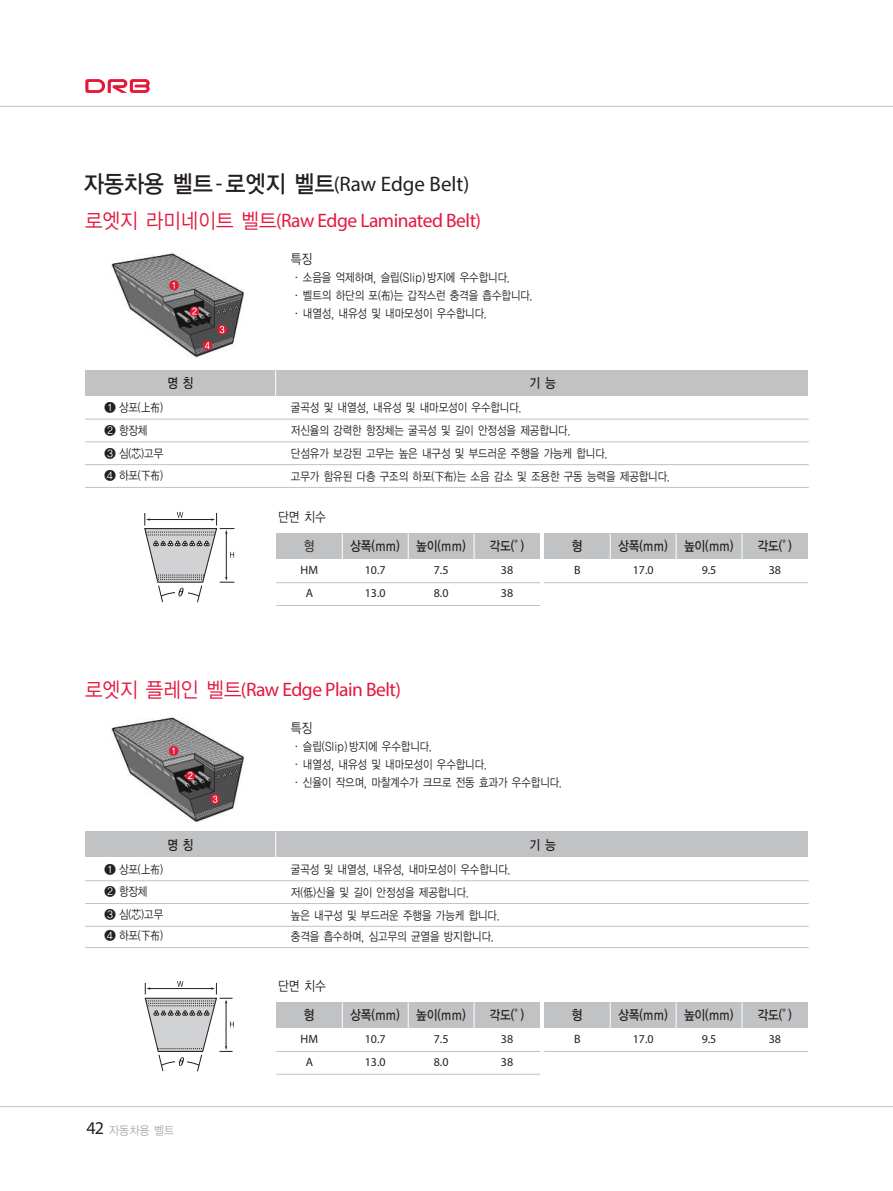
<style>
.page{position:relative;width:893px;height:1191px;background:#fff}
.page>*{position:absolute;margin:0;border:0;box-sizing:border-box;transform-origin:0 0}
.t1{font:21px "Myriad Pro";color:#231f20}
.t2{font:19.5px "Myriad Pro";letter-spacing:-.025em;color:#e4183e}
.t3{font:13.5px "YGO13";letter-spacing:-.075em;color:#231f20;scale:.85 1}
.t4{font:13.5px "YGO12";letter-spacing:-.07em;color:#231f20;scale:.85 1}
.t5{font:12px "YGO12";letter-spacing:-.07em;color:#231f20;scale:.85 1}
.t6{font:12px/18px "YGO12";letter-spacing:-.07em;color:#231f20}
.t7{font:12px/22.8px "Myriad Pro";color:#231f20}
.t8{font:12px "YGO12";letter-spacing:-.07em;color:#a8a9ad;scale:.9 1}
.s1{font-family:"YGO13";font-size:24px}
.s2{font-size:24px}
.s3{font-family:"YGO12";font-size:21px}
.s4{font-family:"YGO12"}
.s5{font-family:"Myriad Pro";font-size:18px;color:#231f20}
</style>
<div class="page">
<hr style="left:0;top:106px;width:893px;height:1px;background:#c1c2c4">
<hr style="left:0;top:1106px;width:893px;height:1px;background:#c1c2c4">
<svg style="left:85px;top:79px;width:65px;height:14px"></svg>
<img style="left:110px;top:253px;width:135px;height:105px">
<svg style="left:169px;top:280px;width:10px;height:10px"></svg>
<svg style="left:190px;top:306px;width:9px;height:10px"></svg>
<svg style="left:217px;top:325px;width:10px;height:9px"></svg>
<svg style="left:203px;top:340px;width:9px;height:10px"></svg>
<div style="left:276px;top:533px;width:264px;height:26px;background:#c1c2c4"></div>
<hr style="left:276px;top:582px;width:264px;height:1px;background:#c1c2c4">
<hr style="left:276px;top:605px;width:264px;height:1px;background:#c1c2c4">
<img style="left:111px;top:717px;width:134px;height:106px">
<svg style="left:169px;top:746px;width:9px;height:10px"></svg>
<svg style="left:186px;top:771px;width:9px;height:9px"></svg>
<svg style="left:210px;top:794px;width:10px;height:10px"></svg>
<div style="left:85px;top:831px;width:723px;height:26px;background:#c1c2c4"></div>
<hr style="left:85px;top:880px;width:724px;height:1px;background:#c1c2c4">
<hr style="left:85px;top:926px;width:724px;height:1px;background:#c1c2c4">
<hr style="left:85px;top:947px;width:724px;height:1px;background:#c1c2c4">
<hr style="left:85px;top:903px;width:724px;height:1px;background:#c1c2c4">
<svg style="left:275px;top:831px;width:1px;height:26px"></svg>
<svg style="left:342px;top:533px;width:1px;height:26px"></svg>
<svg style="left:408px;top:533px;width:1px;height:26px"></svg>
<svg style="left:474px;top:533px;width:1px;height:26px"></svg>
<div style="left:544px;top:533px;width:264px;height:26px;background:#c1c2c4"></div>
<hr style="left:544px;top:582px;width:264px;height:1px;background:#c1c2c4">
<svg style="left:610px;top:533px;width:1px;height:26px"></svg>
<svg style="left:676px;top:533px;width:1px;height:26px"></svg>
<svg style="left:742px;top:533px;width:1px;height:26px"></svg>
<svg style="left:144px;top:512px;width:90px;height:90px"></svg>
<div style="left:276px;top:1002px;width:264px;height:26px;background:#c1c2c4"></div>
<hr style="left:276px;top:1051px;width:264px;height:1px;background:#c1c2c4">
<hr style="left:276px;top:1074px;width:264px;height:1px;background:#c1c2c4">
<svg style="left:342px;top:1002px;width:1px;height:26px"></svg>
<svg style="left:408px;top:1002px;width:1px;height:26px"></svg>
<svg style="left:474px;top:1002px;width:1px;height:26px"></svg>
<div style="left:544px;top:1002px;width:264px;height:26px;background:#c1c2c4"></div>
<hr style="left:544px;top:1051px;width:264px;height:1px;background:#c1c2c4">
<svg style="left:610px;top:1002px;width:1px;height:26px"></svg>
<svg style="left:676px;top:1002px;width:1px;height:26px"></svg>
<svg style="left:742px;top:1002px;width:1px;height:26px"></svg>
<svg style="left:144px;top:981px;width:90px;height:90px"></svg>
<div style="left:85px;top:370px;width:723px;height:25px;background:#c1c2c4"></div>
<hr style="left:85px;top:419px;width:724px;height:1px;background:#c1c2c4">
<hr style="left:85px;top:464px;width:724px;height:1px;background:#c1c2c4">
<hr style="left:85px;top:441px;width:724px;height:1px;background:#c1c2c4">
<hr style="left:85px;top:487px;width:724px;height:1px;background:#c1c2c4">
<svg style="left:275px;top:370px;width:1px;height:25px"></svg>
<h1 class="t1" style="left:83px;top:176px;width:388px"><span class="s1">자동차용 벨트</span><span class="s2">-</span><span class="s1">로엣지 벨트</span>(Raw Edge Belt)</h1>
<h2 class="t2" style="left:84px;top:213px;width:398px"><span class="s3">로엣지 라미네이트 벨트</span>(Raw Edge Laminated Belt)</h2>
<p class="t4" style="left:291px;top:251px;width:28px">특징</p>
<p class="t6" style="left:291px;top:269px;width:244px">·소음을 억제하며, 슬립(Slip)방지에 우수합니다. ·벨트의 하단의 포(布)는 갑작스런 충격을 흡수합니다. ·내열성, 내유성 및 내마모성이 우수합니다.</p>
<p class="t3" style="left:167px;top:374px;width:33px">명 칭</p>
<p class="t3" style="left:529px;top:374px;width:33px">기 능</p>
<p class="t6" style="left:104px;top:398px;width:61px">❶ 상포(上布)</p>
<p class="t5" style="left:291px;top:400px;width:274px">굴곡성 및 내열성, 내유성 및 내마모성이 우수합니다.</p>
<p class="t6" style="left:104px;top:421px;width:45px">❷ 항장체</p>
<p class="t5" style="left:291px;top:423px;width:331px">저신율의 강력한 항장체는 굴곡성 및 길이 안정성을 제공합니다.</p>
<p class="t6" style="left:104px;top:444px;width:61px">❸ 심(芯)고무</p>
<p class="t5" style="left:291px;top:446px;width:375px">단섬유가 보강된 고무는 높은 내구성 및 부드러운 주행을 가능케 합니다.</p>
<p class="t6" style="left:104px;top:467px;width:61px">❹ 하포(下布)</p>
<p class="t5" style="left:291px;top:468px;width:448px">고무가 함유된 다층 구조의 하포(下布)는 소음 감소 및 조용한 구동 능력을 제공합니다.</p>
<p class="t4" style="left:278px;top:509px;width:58px">단면 치수</p>
<p class="t4" style="left:304px;top:538px;width:15px">형</p>
<p class="t7" style="left:301px;top:560px;width:19px;text-align:center">HM<br>A</p>
<p class="t3" style="left:350px;top:538px;width:61px">상폭(mm)</p>
<p class="t7" style="left:365px;top:560px;width:22px">10.7<br>13.0</p>
<p class="t3" style="left:416px;top:538px;width:61px">높이(mm)</p>
<p class="t7" style="left:434px;top:560px;width:16px">7.5<br>8.0</p>
<p class="t3" style="left:489px;top:538px;width:45px">각도(<span class="s4">。</span>)</p>
<p class="t7" style="left:501px;top:560px;width:14px">38<br>38</p>
<p class="t3" style="left:571px;top:538px;width:15px">형</p>
<p class="t7" style="left:574px;top:560px;width:8px">B</p>
<p class="t3" style="left:618px;top:538px;width:61px">상폭(mm)</p>
<p class="t7" style="left:633px;top:560px;width:22px">17.0</p>
<p class="t3" style="left:684px;top:538px;width:61px">높이(mm)</p>
<p class="t7" style="left:702px;top:560px;width:16px">9.5</p>
<p class="t3" style="left:757px;top:538px;width:45px">각도(<span class="s4">。</span>)</p>
<p class="t7" style="left:769px;top:560px;width:14px">38</p>
<h2 class="t2" style="left:84px;top:682px;width:318px"><span class="s3">로엣지 플레인 벨트</span>(Raw Edge Plain Belt)</h2>
<p class="t4" style="left:291px;top:720px;width:28px">특징</p>
<p class="t6" style="left:291px;top:738px;width:273px">·슬립(Slip)방지에 우수합니다.<br>·내열성, 내유성 및 내마모성이 우수합니다.<br>·신율이 작으며, 마찰계수가 크므로 전동 효과가 우수합니다.</p>
<p class="t3" style="left:167px;top:836px;width:33px">명 칭</p>
<p class="t3" style="left:529px;top:836px;width:33px">기 능</p>
<p class="t6" style="left:104px;top:860px;width:61px">❶ 상포(上布)</p>
<p class="t5" style="left:291px;top:861px;width:261px">굴곡성 및 내열성, 내유성, 내마모성이 우수합니다.</p>
<p class="t6" style="left:104px;top:883px;width:45px">❷ 항장체</p>
<p class="t5" style="left:291px;top:884px;width:212px">저(低)신율 및 길이 안정성을 제공합니다.</p>
<p class="t6" style="left:104px;top:905px;width:61px">❸ 심(芯)고무</p>
<p class="t5" style="left:291px;top:907px;width:248px">높은 내구성 및 부드러운 주행을 가능케 합니다.</p>
<p class="t6" style="left:104px;top:927px;width:61px">❹ 하포(下布)</p>
<p class="t5" style="left:291px;top:928px;width:241px">충격을 흡수하며, 심고무의 균열을 방지합니다.</p>
<p class="t4" style="left:278px;top:977px;width:58px">단면 치수</p>
<p class="t3" style="left:304px;top:1006px;width:15px">형</p>
<p class="t7" style="left:301px;top:1028px;width:19px;text-align:center">HM<br>A</p>
<p class="t3" style="left:350px;top:1006px;width:61px">상폭(mm)</p>
<p class="t7" style="left:365px;top:1028px;width:22px">10.7<br>13.0</p>
<p class="t3" style="left:416px;top:1006px;width:61px">높이(mm)</p>
<p class="t7" style="left:434px;top:1028px;width:16px">7.5<br>8.0</p>
<p class="t3" style="left:489px;top:1006px;width:45px">각도(<span class="s4">。</span>)</p>
<p class="t7" style="left:501px;top:1028px;width:14px">38<br>38</p>
<p class="t3" style="left:571px;top:1006px;width:15px">형</p>
<p class="t7" style="left:574px;top:1028px;width:8px">B</p>
<p class="t8" style="left:87px;top:1122px;width:99px"><span class="s5">42</span> 자동차용 벨트</p>
<p class="t3" style="left:618px;top:1006px;width:61px">상폭(mm)</p>
<p class="t7" style="left:633px;top:1028px;width:22px">17.0</p>
<p class="t3" style="left:684px;top:1006px;width:61px">높이(mm)</p>
<p class="t7" style="left:702px;top:1028px;width:16px">9.5</p>
<p class="t3" style="left:757px;top:1006px;width:45px">각도(<span class="s4">。</span>)</p>
<p class="t7" style="left:769px;top:1028px;width:14px">38</p>
</div>
